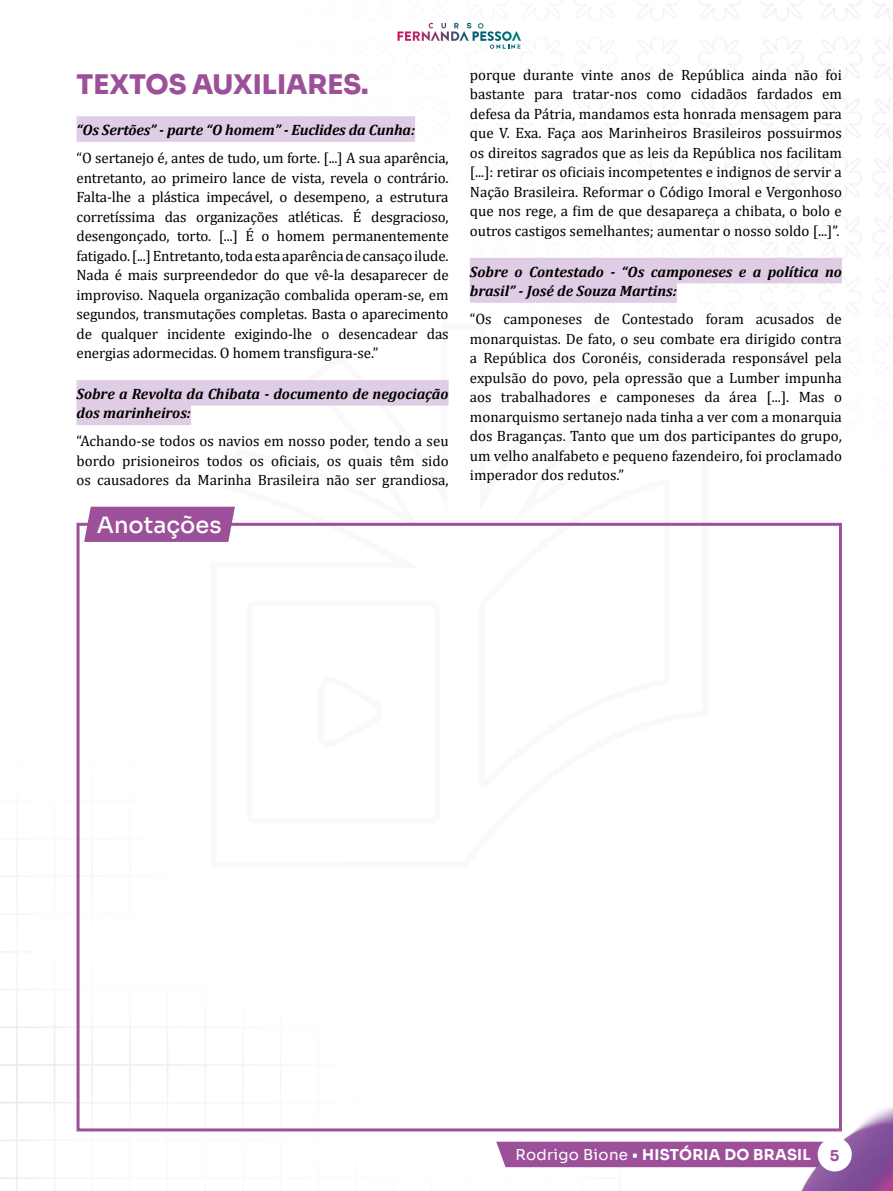
<style>
.page{position:relative;width:893px;height:1191px;background:#fff}
.page>*{position:absolute;margin:0;border:0;box-sizing:border-box;transform-origin:0 0}
.t1{font:27px "Sora";color:#9d509a}
.t2{font:500 22.5px "Sora";color:#fff}
.t3{font:15px/19.5px "Cambria";color:#000;text-align:justify}
.t4{font:italic 700 15px/19.5px "Cambria";color:#000}
.t5{font:15px "Sora";letter-spacing:.02em;color:#fff}
.t6{font:15px "Sora";color:#9d509a}
</style>
<div class="page">
<img style="left:0;top:0;width:893px;height:1191px">
<div style="left:496px;top:1141px;width:266px;height:26px;background:#9d509a"></div>
<img style="left:762px;top:1081px;width:131px;height:110px">
<div style="left:821px;top:1140px;width:28px;height:28px;background:#fff;border-radius:50%"></div>
<div style="left:818px;top:1137px;width:34px;height:34px;border:6px solid #fff;border-radius:50%"></div>
<svg style="left:208px;top:320px;width:504px;height:549px"></svg>
<svg style="left:422px;top:23px;width:99px;height:26px"></svg>
<div style="left:77px;top:116px;width:338px;height:26px;background:#dfcce5"></div>
<div style="left:77px;top:380px;width:372px;height:25px;background:#dfcce5"></div>
<div style="left:77px;top:399px;width:114px;height:26px;background:#dfcce5"></div>
<div style="left:470px;top:258px;width:372px;height:25px;background:#dfcce5"></div>
<div style="left:470px;top:277px;width:207px;height:26px;background:#dfcce5"></div>
<div style="left:77px;top:523px;width:765px;height:608px;border:3px solid #9d509a"></div>
<svg style="left:84px;top:507px;width:151px;height:35px;background:#a1579e"></svg>
<h1 class="t1" style="left:77px;top:62px;width:293px">TEXTOS AUXILIARES.</h1>
<p class="t4" style="left:77px;top:120px;width:340px">“Os Sertões” - parte “O homem” - Euclides da Cunha:</p>
<p class="t3" style="left:77px;top:148px;width:374px">“O sertanejo é, antes de tudo, um forte. [...] A sua aparência, entretanto, ao primeiro lance de vista, revela o contrário.<br>Falta-lhe a plástica impecável, o desempeno, a estrutura corretíssima das organizações atléticas. É desgracioso, desengonçado, torto. [...] É o homem permanentemente fatigado. [...] Entretanto, toda esta aparência de cansaço ilude.<br>Nada é mais surpreendedor do que vê-la desaparecer de improviso. Naquela organização combalida operam-se, em segundos, transmutações completas. Basta o aparecimento de qualquer incidente exigindo-lhe o desencadear das energias adormecidas. O homem transfigura-se.”</p>
<p class="t4" style="left:77px;top:383px;width:374px">Sobre a Revolta da Chibata - documento de negociação dos marinheiros:</p>
<p class="t3" style="left:77px;top:431px;width:374px">“Achando-se todos os navios em nosso poder, tendo a seu bordo prisioneiros todos os oficiais, os quais têm sido os causadores da Marinha Brasileira não ser grandiosa,</p>
<h2 class="t2" style="left:97px;top:506px;width:126px">Anotações</h2>
<p class="t3" style="left:470px;top:65px;width:374px">porque durante vinte anos de República ainda não foi bastante para tratar-nos como cidadãos fardados em defesa da Pátria, mandamos esta honrada mensagem para que V. Exa. Faça aos Marinheiros Brasileiros possuirmos os direitos sagrados que as leis da República nos facilitam [...]: retirar os oficiais incompetentes e indignos de servir a Nação Brasileira. Reformar o Código Imoral e Vergonhoso que nos rege, a fim de que desapareça a chibata, o bolo e outros castigos semelhantes; aumentar o nosso soldo [...]”.</p>
<p class="t4" style="left:470px;top:261px;width:374px">Sobre o Contestado - “Os camponeses e a política no brasil” - José de Souza Martins:</p>
<p class="t3" style="left:470px;top:309px;width:374px">“Os camponeses de Contestado foram acusados de monarquistas. De fato, o seu combate era dirigido contra a República dos Coronéis, considerada responsável pela expulsão do povo, pela opressão que a Lumber impunha aos trabalhadores e camponeses da área [...]. Mas o monarquismo sertanejo nada tinha a ver com a monarquia dos Braganças. Tanto que um dos participantes do grupo, um velho analfabeto e pequeno fazendeiro, foi proclamado imperador dos redutos.”</p>
<p class="t5" style="left:515px;top:1142px;width:297px">Rodrigo Bione • HISTÓRIA DO BRASIL</p>
<p class="t6" style="left:830px;top:1143px;width:11px">5</p>
</div>
